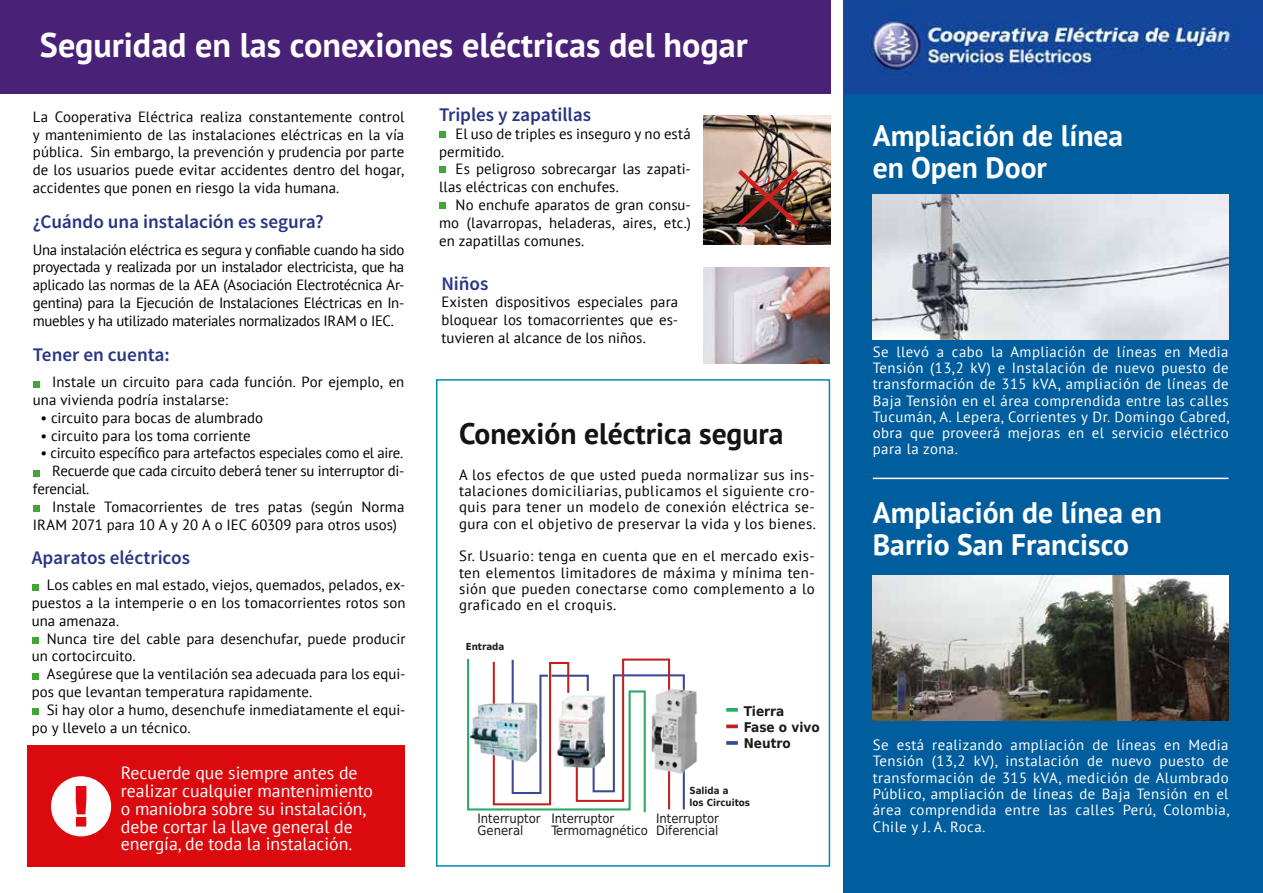
<style>
.page{position:relative;width:1263px;height:893px;background:#fff}
.page>*{position:absolute;margin:0;border:0;box-sizing:border-box;transform-origin:0 0}
.t1{font:700 34.05px "PT Sans";color:#fff}
.t2{font:700 29.55px/31.5px "PT Sans";color:#fff}
.t3{font:700 29.55px "PT Sans";color:#131313}
.t4{font:600 19.2px "Source Sans Pro";letter-spacing:-.005em;color:#283583}
.t5{font:17.7px/17.7px "PT Sans";color:#fff}
.t6{font:14.85px/17.7px "PT Sans";letter-spacing:.005em;color:#000;text-align:justify}
.t7{font:14.85px/16.4px "PT Sans";letter-spacing:.03em;color:#fff;text-align:justify}
.t8{font:14.85px "PT Sans";letter-spacing:-.015em;color:#000}
.t9{font:700 13.5px/16.2px "DejaVu Sans Condensed";color:#1c1c1b}
.t10{font:12.9px/11.2px "DejaVu Sans Condensed";color:#1c1c1b}
.t11{font:700 9.75px/11.7px "DejaVu Sans Condensed";color:#1c1c1b}
</style>
<div class="page">
<div style="left:843px;top:0;width:420px;height:893px;background:#005e9e"></div>
<div style="left:0;top:0;width:830px;height:94px;background:#492177"></div>
<div style="left:33px;top:381px;width:7px;height:6px;background:#42a636"></div>
<div style="left:33px;top:470px;width:7px;height:6px;background:#42a636"></div>
<div style="left:33px;top:505px;width:7px;height:7px;background:#42a636"></div>
<div style="left:439px;top:131px;width:7px;height:6px;background:#42a636"></div>
<div style="left:439px;top:167px;width:7px;height:6px;background:#42a636"></div>
<div style="left:439px;top:202px;width:7px;height:7px;background:#42a636"></div>
<svg style="left:467px;top:658px;width:218px;height:155px"></svg>
<img style="left:638px;top:688px;width:59px;height:87px">
<img style="left:557px;top:695px;width:48px;height:73px">
<img style="left:471px;top:700px;width:69px;height:62px">
<svg style="left:726px;top:708px;width:12px;height:4px"></svg>
<svg style="left:726px;top:724px;width:12px;height:4px"></svg>
<svg style="left:726px;top:741px;width:12px;height:4px"></svg>
<div style="left:27px;top:745px;width:377px;height:122px;background:#db0a0f"></div>
<div style="left:51px;top:776px;width:60px;height:60px;background:#fff;border-radius:50%"></div>
<svg style="left:76px;top:786px;width:10px;height:40px"></svg>
<img style="left:703px;top:116px;width:127px;height:129px">
<img style="left:733px;top:165px;width:71px;height:66px">
<div style="left:32px;top:584px;width:7px;height:6px;background:#42a636"></div>
<div style="left:32px;top:637px;width:7px;height:7px;background:#42a636"></div>
<div style="left:32px;top:673px;width:7px;height:6px;background:#42a636"></div>
<div style="left:32px;top:708px;width:7px;height:7px;background:#42a636"></div>
<img style="left:703px;top:268px;width:126px;height:95px">
<img style="left:873px;top:194px;width:355px;height:145px">
<img style="left:873px;top:576px;width:355px;height:144px">
<div style="left:844px;top:0;width:419px;height:94px;background:#14479c"></div>
<img style="left:868px;top:6px;width:371px;height:69px">
<hr style="left:873px;top:478px;width:355px;height:1px;background:#fff">
<h1 class="t1" style="left:40px;top:23px;width:709px">Seguridad en las conexiones eléctricas del hogar</h1>
<p class="t6" style="left:33px;top:107px;width:373px">La Cooperativa Eléctrica realiza constantemente control y mantenimiento de las instalaciones eléctricas en la vía pública. Sin embargo, la prevención y prudencia por parte de los usuarios puede evitar accidentes dentro del hogar, accidentes que ponen en riesgo la vida humana.</p>
<p class="t4" style="left:33px;top:210px;width:292px">¿Cuándo una instalación es segura?</p>
<p class="t6" style="left:33px;top:240px;width:373px">Una instalación eléctrica es segura y confiable cuando ha sido proyectada y realizada por un instalador electricista, que ha aplicado las normas de la AEA (Asociación Electrotécnica Ar&shy;gentina) para la Ejecución de Instalaciones Eléctricas en In&shy;muebles y ha utilizado materiales normalizados IRAM o IEC.</p>
<p class="t4" style="left:33px;top:343px;width:138px">Tener en cuenta:</p>
<p class="t6" style="left:33px;top:373px;width:373px;text-indent:19px">Instale un circuito para cada función. Por ejemplo, en una vivienda podría instalarse:</p>
<p class="t6" style="left:40px;top:408px;width:224px">• circuito para bocas de alumbrado</p>
<p class="t6" style="left:40px;top:426px;width:212px">• circuito para los toma corriente</p>
<p class="t8" style="left:40px;top:444px;width:364px">• circuito específico para artefactos especiales como el aire.</p>
<p class="t8" style="left:52px;top:461px;width:354px">Recuerde que cada circuito deberá tener su interruptor di-</p>
<p class="t8" style="left:33px;top:479px;width:58px">ferencial.</p>
<p class="t6" style="left:52px;top:497px;width:354px">Instale Tomacorrientes de tres patas (según Norma</p>
<p class="t6" style="left:33px;top:515px;width:365px">IRAM 2071 para 10 A y 20 A o IEC 60309 para otros usos)</p>
<p class="t4" style="left:32px;top:546px;width:160px">Aparatos eléctricos</p>
<p class="t6" style="left:32px;top:576px;width:375px;text-indent:15px">Los cables en mal estado, viejos, quemados, pelados, ex&shy;puestos a la intemperie o en los tomacorrientes rotos son una amenaza.</p>
<p class="t6" style="left:32px;top:629px;width:375px;text-indent:15px">Nunca tire del cable para desenchufar, puede producir un cortocircuito.</p>
<p class="t6" style="left:32px;top:665px;width:375px;text-indent:15px">Asegúrese que la ventilación sea adecuada para los equi&shy;pos que levantan temperatura rapidamente.</p>
<p class="t6" style="left:32px;top:700px;width:375px;text-indent:15px">Si hay olor a humo, desenchufe inmediatamente el equi&shy;po y llevelo a un técnico.</p>
<p class="t5" style="left:121px;top:764px;width:254px">Recuerde que siempre antes de realizar cualquier mantenimiento o maniobra sobre su instalación, debe cortar la llave general de energía, de toda la instalación.</p>
<p class="t4" style="left:439px;top:103px;width:153px">Triples y zapatillas</p>
<p class="t6" style="left:439px;top:125px;width:253px;text-indent:16px">El uso de triples es inseguro y no está permitido.</p>
<p class="t6" style="left:439px;top:160px;width:253px;text-indent:16px">Es peligroso sobrecargar las zapati&shy;llas eléctricas con enchufes.</p>
<p class="t6" style="left:439px;top:196px;width:253px;text-indent:16px">No enchufe aparatos de gran consu&shy;mo (lavarropas, heladeras, aires, etc.) en zapatillas comunes.</p>
<p class="t4" style="left:441px;top:271px;width:48px">Niños</p>
<p class="t6" style="left:441px;top:293px;width:238px">Existen dispositivos especiales para bloquear los tomacorrientes que es&shy;tuvieren al alcance de los niños.</p>
<h2 class="t3" style="left:459px;top:414px;width:326px">Conexión eléctrica segura</h2>
<p class="t6" style="left:459px;top:466px;width:358px;line-height:16.4px">A los efectos de que usted pueda normalizar sus ins&shy;talaciones domiciliarias, publicamos el siguiente cro&shy;quis para tener un modelo de conexión eléctrica se&shy;gura con el objetivo de preservar la vida y los bienes.</p>
<p class="t6" style="left:459px;top:547px;width:357px;line-height:16.4px">Sr. Usuario: tenga en cuenta que en el mercado exis&shy;ten elementos limitadores de máxima y mínima ten&shy;sión que pueden conectarse como complemento a lo graficado en el croquis.</p>
<p class="t11" style="left:466px;top:641px;width:40px">Entrada</p>
<p class="t9" style="left:744px;top:702px;width:77px">Tierra<br>Fase o vivo<br>Neutro</p>
<p class="t11" style="left:689px;top:784px;width:62px">Salida a<br>los Circuitos</p>
<p class="t10" style="left:477px;top:812px;width:65px">Interruptor<br>General</p>
<p class="t10" style="left:656px;top:812px;width:65px">Interruptor<br>Diferencial</p>
<p class="t10" style="left:551px;top:812px;width:98px">Interruptor<br>Termomagnético</p>
<h2 class="t2" style="left:873px;top:119px;width:252px">Ampliación de línea en Open Door</h2>
<p class="t7" style="left:873px;top:343px;width:358px">Se llevó a cabo la Ampliación de líneas en Media Tensión (13,2 kV) e Instalación de nuevo puesto de transformación de 315 kVA, ampliación de líneas de Baja Tensión en el área comprendida entre las calles Tucumán, A. Lepera, Corrientes y Dr. Domingo Cabred, obra que proveerá mejoras en el servicio eléctrico para la zona.</p>
<h2 class="t2" style="left:873px;top:496px;width:291px">Ampliación de línea en<br>Barrio San Francisco</h2>
<p class="t7" style="left:873px;top:736px;width:358px">Se está realizando ampliación de líneas en Media Tensión (13,2 kV), instalación de nuevo puesto de transformación de 315 kVA, medición de Alumbrado Público, ampliación de líneas de Baja Tensión en el área comprendida entre las calles Perú, Colombia, Chile y J. A. Roca.</p>
</div>
